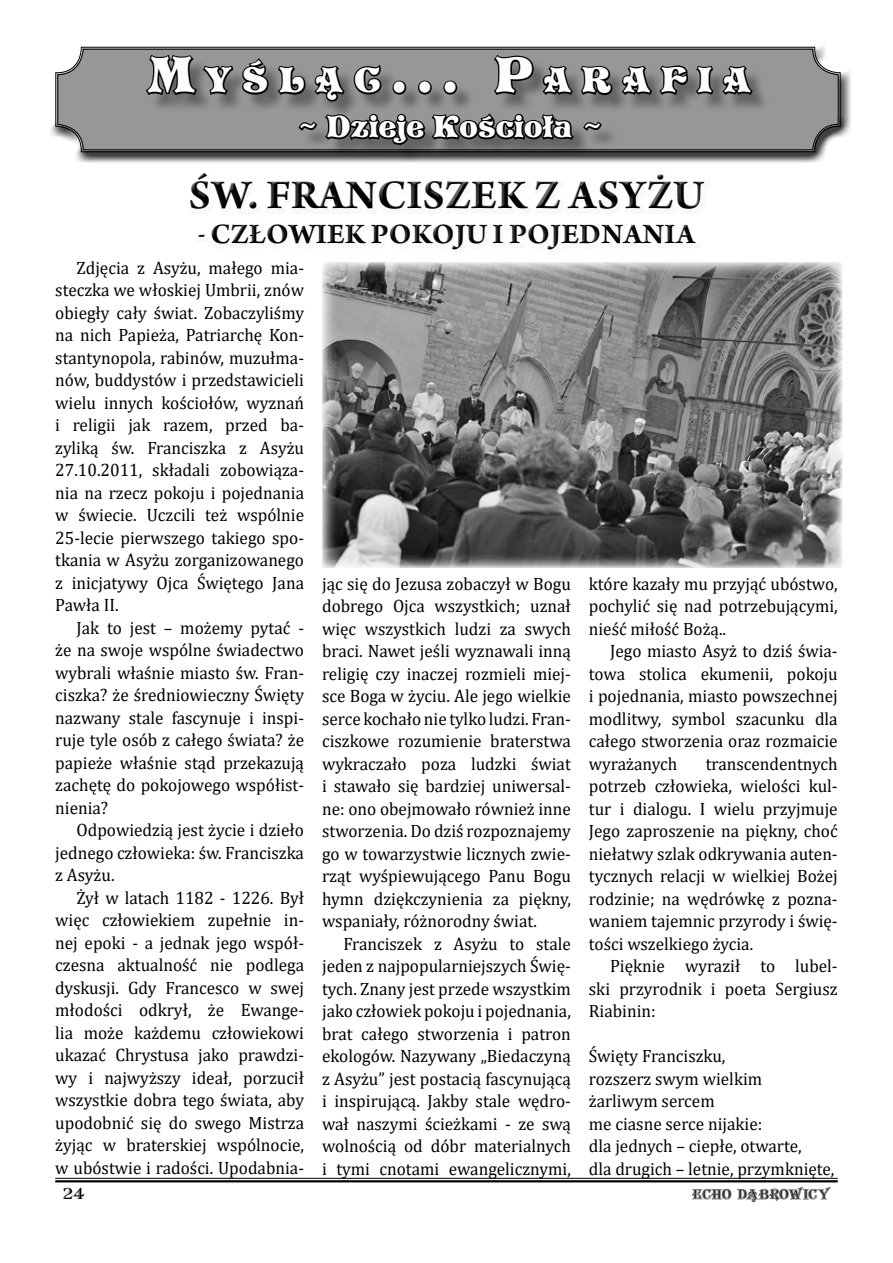
<style>
.page{position:relative;width:893px;height:1263px;background:#fff}
.page>*{position:absolute;margin:0;border:0;box-sizing:border-box;transform-origin:0 0}
.t1{font:700 43.5px "Arno Pro";letter-spacing:.01em;color:#000}
.t2{font:31.5px "EFN Orient";letter-spacing:.355em;color:#fefefe}
.t3{font:700 30px "Arno Pro";letter-spacing:.01em;color:#000}
.t4{font:27px "EFN Orient";color:#fefefe}
.t5{font:18px/22.5px "Cambria";color:#000;text-align:justify;scale:.96 1}
.t6{font:15px "EFN Agabus Engraved";color:#000}
.t7{font:13.5px "EFN Alegoria";letter-spacing:-.03em;color:#000}
.s1{font-size:45px}
.s2{font-size:25.5px}
</style>
<div class="page">
<hr style="left:55px;top:1178px;width:783px;height:1px;background:#000">
<hr style="left:55px;top:1180px;width:783px;height:2px;background:#000">
<div style="left:46px;top:40px;width:806px;height:123px;background:#000;opacity:.75"></div>
<svg style="left:55px;top:46px;width:786px;height:107px;background:#979799"></svg>
<div style="left:57px;top:49px;width:782px;height:101px;border:1px solid #000;border-radius:25px"></div>
<div style="left:149px;top:58px;width:621px;height:105px;background:#000;opacity:.36"></div>
<svg style="left:144px;top:52px;width:91px;height:45px;background:#5d5e5f"></svg>
<svg style="left:241px;top:56px;width:142px;height:48px;background:#626364"></svg>
<svg style="left:390px;top:78px;width:18px;height:18px"></svg>
<svg style="left:416px;top:78px;width:18px;height:18px"></svg>
<svg style="left:441px;top:78px;width:18px;height:18px"></svg>
<svg style="left:492px;top:52px;width:262px;height:45px;background:#656667"></svg>
<svg style="left:297px;top:111px;width:307px;height:47px;background:#525253"></svg>
<img style="left:322px;top:262px;width:520px;height:306px">
<h2 class="t2" style="left:148px;top:59px;width:604px"><span class="s1">M</span>YŚLĄC<span class="s1">... P</span>ARAFIA</h2>
<h3 class="t4" style="left:297px;top:109px;width:307px">~ Dzieje Kościoła ~</h3>
<h1 class="t1" style="left:189px;top:170px;width:517px">ŚW. FRANCISZEK Z ASYŻU</h1>
<h3 class="t3" style="left:198px;top:216px;width:498px"><span class="s2">-</span> CZŁOWIEK POKOJU I POJEDNANIA</h3>
<p class="t5" style="left:55px;top:256px;width:261px;text-indent:21px">Zdjęcia z Asyżu, małego mia&shy;steczka we włoskiej Umbrii, znów obiegły cały świat. Zobaczyliśmy na nich Papieża, Patriarchę Kon&shy;stantynopola, rabinów, muzułma&shy;nów, buddystów i przedstawicieli wielu innych kościołów, wyznań i religii jak razem, przed ba&shy;zyliką św. Franciszka z Asyżu 27.10.2011, składali zobowiąza&shy;nia na rzecz pokoju i pojednania w świecie. Uczcili też wspólnie 25-lecie pierwszego takiego spo&shy;tkania w Asyżu zorganizowanego z inicjatywy Ojca Świętego Jana Pawła II.</p>
<p class="t5" style="left:55px;top:616px;width:261px;text-indent:21px">Jak to jest – możemy pytać - że na swoje wspólne świadectwo wybrali właśnie miasto św. Fran&shy;ciszka? że średniowieczny Święty nazwany stale fascynuje i inspi&shy;ruje tyle osób z całego świata? że papieże właśnie stąd przekazują zachętę do pokojowego współist&shy;nienia?</p>
<p class="t5" style="left:55px;top:819px;width:261px;text-indent:21px">Odpowiedzią jest życie i dzieło jednego człowieka: św. Franciszka z Asyżu.</p>
<p class="t5" style="left:55px;top:886px;width:261px;text-indent:21px">Żył w latach 1182 - 1226. Był więc człowiekiem zupełnie in&shy;nej epoki - a jednak jego współ&shy;czesna aktualność nie podlega dyskusji. Gdy Francesco w swej młodości odkrył, że Ewange&shy;lia może każdemu człowiekowi ukazać Chrystusa jako prawdzi&shy;wy i najwyższy ideał, porzucił wszystkie dobra tego świata, aby upodobnić się do swego Mistrza żyjąc w braterskiej wspólnocie, w ubóstwie i radości. Upodabnia-</p>
<p class="t5" style="left:589px;top:572px;width:261px">które kazały mu przyjąć ubóstwo, pochylić się nad potrzebującymi, nieść miłość Bożą..</p>
<p class="t5" style="left:589px;top:640px;width:261px;text-indent:21px">Jego miasto Asyż to dziś świa&shy;towa stolica ekumenii, pokoju i pojednania, miasto powszechnej modlitwy, symbol szacunku dla całego stworzenia oraz rozmaicie wyrażanych</p>
<p class="t5" style="left:322px;top:572px;width:261px">jąc się do Jezusa zobaczył w Bogu dobrego Ojca wszystkich; uznał więc wszystkich ludzi za swych braci. Nawet jeśli wyznawali inną religię czy inaczej rozmieli miej&shy;sce Boga w życiu. Ale jego wielkie serce kochało nie tylko ludzi. Fran&shy;ciszkowe rozumienie braterstwa wykraczało poza ludzki świat i stawało się bardziej uniwersal&shy;ne: ono obejmowało również inne stworzenia. Do dziś rozpoznajemy go w towarzystwie licznych zwie&shy;rząt wyśpiewującego Panu Bogu hymn dziękczynienia za piękny, wspaniały, różnorodny świat.</p>
<p class="t5" style="left:322px;top:932px;width:261px;text-indent:21px">Franciszek z Asyżu to stale jeden z najpopularniejszych Świę&shy;tych. Znany jest przede wszystkim jako człowiek pokoju i pojednania, brat całego stworzenia i patron ekologów. Nazywany „Biedaczyną z Asyżu” jest postacią fascynującą i inspirującą. Jakby stale wędro&shy;wał naszymi ścieżkami - ze swą wolnością od dóbr materialnych i tymi cnotami ewangelicznymi,</p>
<p class="t5" style="left:589px;top:752px;width:261px;text-indent:117px">transcendentnych potrzeb człowieka, wielości kul&shy;tur i dialogu. I wielu przyjmuje Jego zaproszenie na piękny, choć niełatwy szlak odkrywania auten&shy;tycznych relacji w wielkiej Bożej rodzinie; na wędrówkę z pozna&shy;waniem tajemnic przyrody i świę&shy;tości wszelkiego życia.</p>
<p class="t5" style="left:589px;top:955px;width:261px;text-indent:21px">Pięknie wyraził to lubel&shy;ski przyrodnik i poeta Sergiusz Riabinin:</p>
<p class="t5" style="left:589px;top:1045px;width:257px;text-align:left">Święty Franciszku,<br>rozszerz swym wielkim żarliwym sercem<br>me ciasne serce nijakie:<br>dla jednych – ciepłe, otwarte,<br>dla drugich – letnie, przymknięte,</p>
<p class="t6" style="left:62px;top:1183px;width:25px">24</p>
<p class="t7" style="left:692px;top:1186px;width:140px">ECHO DĄBROWICY</p>
</div>
